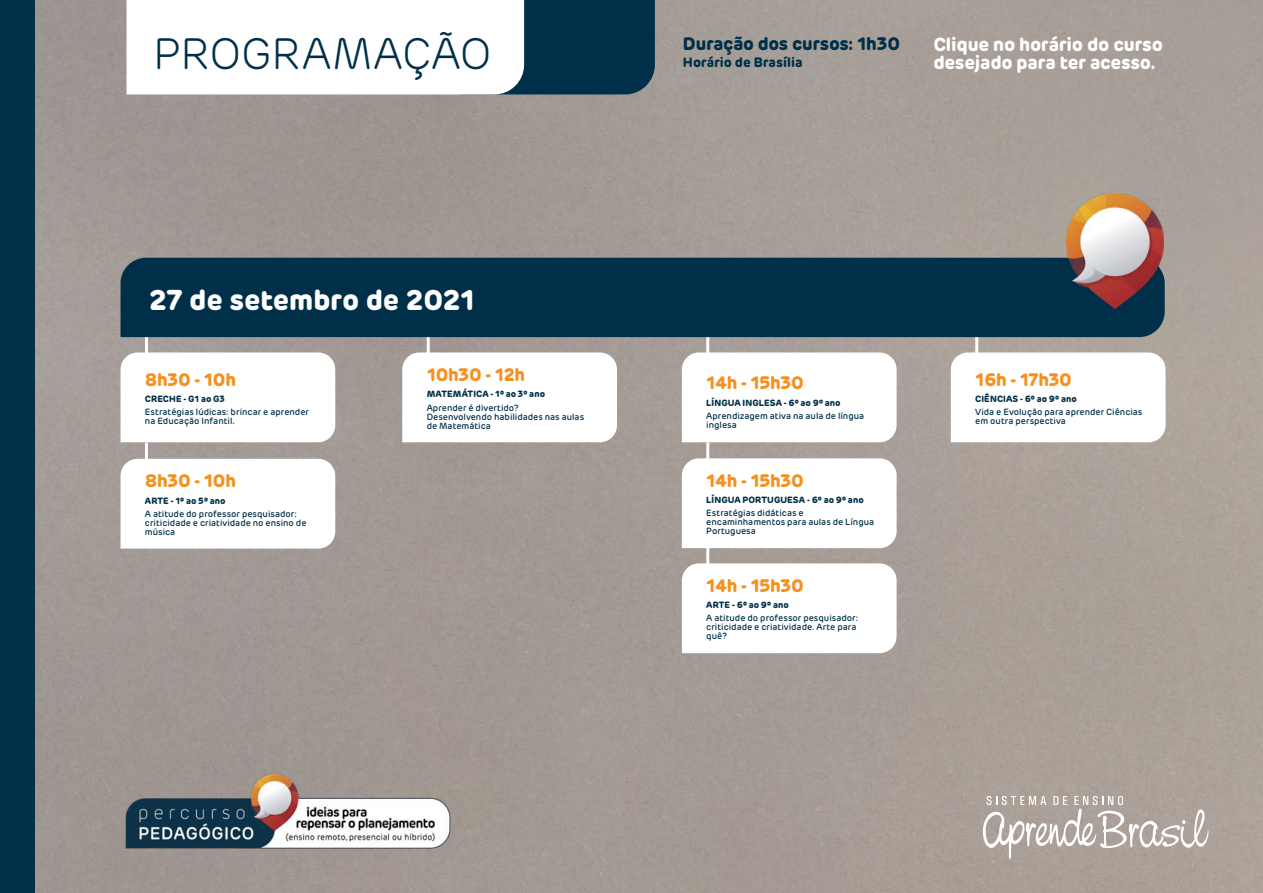
<style>
.page{position:relative;width:1263px;height:893px;background:#fff}
.page>*{position:absolute;margin:0;border:0;box-sizing:border-box;transform-origin:0 0}
.t1{font:300 43.95px "Rubrik";letter-spacing:-.01em;color:#003049}
.t2{font:700 28.5px "Rubrik";letter-spacing:-.005em;color:#fff}
.t3{font:700 18.75px/17.9px "Rubrik";letter-spacing:-.01em;color:#fff}
.t4{font:700 18px "Rubrik";letter-spacing:-.025em;color:#f5911f}
.t5{font:700 18px "Rubrik";letter-spacing:-.01em;color:#003049}
.t6{font:700 13.5px "Rubrik";letter-spacing:.01em;color:#003049}
.t7{font:500 9px/9px "Rubrik";color:#003049}
.t8{font:700 9px "Rubrik";letter-spacing:.01em;color:#003049}
</style>
<div class="page">
<img style="left:34px;top:0;width:1229px;height:893px">
<svg style="left:126px;top:0;width:529px;height:94px"></svg>
<div style="left:0;top:0;width:34px;height:893px;background:#003049"></div>
<svg style="left:983px;top:796px;width:226px;height:63px;background:#b9b1aa"></svg>
<img style="left:121px;top:772px;width:334px;height:79px">
<hr style="left:145px;top:336px;width:3px;height:49px;background:#fff">
<svg style="left:121px;top:352px;width:214px;height:90px"></svg>
<hr style="left:145px;top:443px;width:3px;height:49px;background:#fff">
<svg style="left:121px;top:459px;width:214px;height:90px"></svg>
<hr style="left:427px;top:336px;width:3px;height:49px;background:#fff">
<svg style="left:402px;top:352px;width:215px;height:90px"></svg>
<hr style="left:706px;top:336px;width:3px;height:49px;background:#fff">
<svg style="left:682px;top:352px;width:214px;height:90px"></svg>
<hr style="left:706px;top:442px;width:3px;height:49px;background:#fff">
<svg style="left:682px;top:458px;width:214px;height:90px"></svg>
<hr style="left:706px;top:547px;width:3px;height:49px;background:#fff">
<svg style="left:682px;top:563px;width:214px;height:90px"></svg>
<hr style="left:975px;top:336px;width:3px;height:49px;background:#fff">
<svg style="left:951px;top:352px;width:214px;height:90px"></svg>
<div style="left:121px;top:258px;width:1044px;height:79px;background:#003049"></div>
<img style="left:1067px;top:193px;width:96px;height:116px">
<h1 class="t1" style="left:153px;top:28px;width:340px">PROGRAMAÇÃO</h1>
<h3 class="t5" style="left:683px;top:32px;width:219px">Duração dos cursos: 1h30</h3>
<h3 class="t6" style="left:683px;top:53px;width:121px">Horário de Brasília</h3>
<h3 class="t3" style="left:933px;top:35px;width:231px">Clique no horário do curso desejado para ter acesso.</h3>
<h2 class="t2" style="left:149px;top:282px;width:328px">27 de setembro de 2021</h2>
<h3 class="t4" style="left:145px;top:368px;width:93px">8h30 - 10h</h3>
<p class="t8" style="left:145px;top:393px;width:82px">CRECHE - G1 ao G3</p>
<p class="t7" style="left:145px;top:407px;width:166px">Estratégias lúdicas: brincar e aprender na Educação Infantil.</p>
<h3 class="t4" style="left:145px;top:470px;width:93px">8h30 - 10h</h3>
<p class="t8" style="left:145px;top:495px;width:82px">ARTE - 1º ao 5º ano</p>
<p class="t7" style="left:145px;top:509px;width:163px">A atitude do professor pesquisador: criticidade e criatividade no ensino de música</p>
<h3 class="t4" style="left:427px;top:363px;width:100px">10h30 - 12h</h3>
<p class="t8" style="left:427px;top:388px;width:120px">MATEMÁTICA - 1º ao 3º ano</p>
<p class="t7" style="left:427px;top:403px;width:159px">Aprender é divertido?<br>Desenvolvendo habilidades nas aulas de Matemática</p>
<h3 class="t4" style="left:706px;top:372px;width:99px">14h - 15h30</h3>
<p class="t8" style="left:706px;top:397px;width:136px">LÍNGUA INGLESA - 6º ao 9º ano</p>
<p class="t7" style="left:706px;top:411px;width:159px">Aprendizagem ativa na aula de língua inglesa</p>
<h3 class="t4" style="left:706px;top:469px;width:99px">14h - 15h30</h3>
<p class="t8" style="left:706px;top:494px;width:159px">LÍNGUA PORTUGUESA - 6º ao 9º ano</p>
<p class="t7" style="left:706px;top:509px;width:169px">Estratégias didáticas e encaminhamentos para aulas de Língua<br>Portuguesa</p>
<h3 class="t4" style="left:706px;top:574px;width:99px">14h - 15h30</h3>
<p class="t8" style="left:706px;top:599px;width:84px">ARTE - 6º ao 9º ano</p>
<p class="t7" style="left:706px;top:614px;width:153px">A atitude do professor pesquisador: criticidade e criatividade. Arte para quê?</p>
<h3 class="t4" style="left:975px;top:368px;width:98px">16h - 17h30</h3>
<p class="t8" style="left:975px;top:393px;width:103px">CIÊNCIAS - 6º ao 9º ano</p>
<p class="t7" style="left:975px;top:407px;width:169px">Vida e Evolução para aprender Ciências em outra perspectiva</p>
</div>
